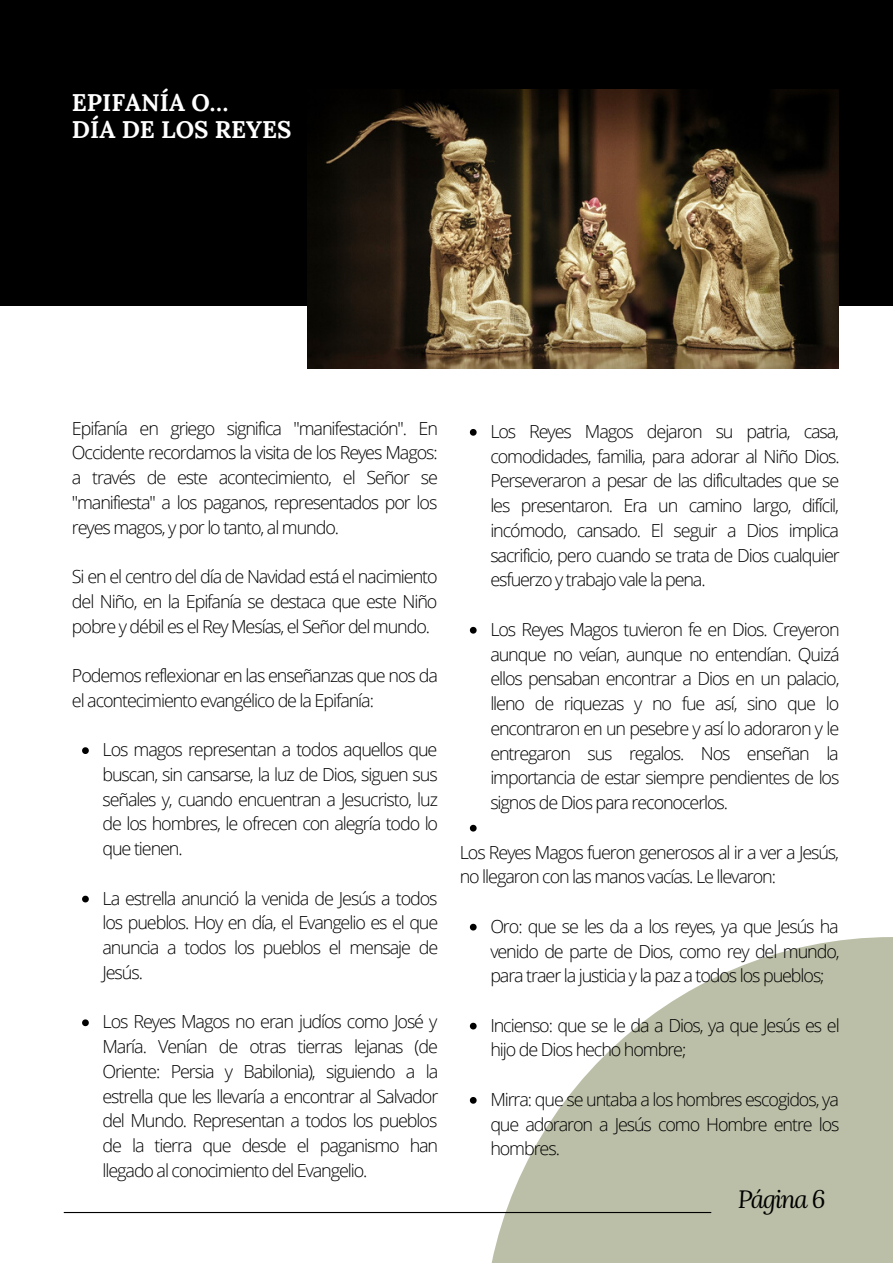
<style>
.page{position:relative;width:893px;height:1264px;background:#fff}
.page>*{position:absolute;margin:0;border:0;box-sizing:border-box;transform-origin:0 0}
.t1{font:italic 24.75px "Lora";letter-spacing:-.06em;color:#000}
.t2{font:700 24px/27px "Lora";color:#fff}
.t3{font:300 18px/24.8px "Open Sans";letter-spacing:-.06em;color:#000;text-align:justify}
</style>
<div class="page">
<svg style="left:483px;top:937px;width:409px;height:325px;fill:#bcbfa7"></svg>
<hr style="left:64px;top:1211px;width:646px;height:1px;background:#000">
<div style="left:0;top:0;width:892px;height:306px;background:#000"></div>
<img style="left:307px;top:89px;width:531px;height:279px">
<svg style="left:470px;top:429px;width:6px;height:6px"></svg>
<svg style="left:470px;top:627px;width:6px;height:6px"></svg>
<svg style="left:470px;top:824px;width:6px;height:7px"></svg>
<svg style="left:470px;top:923px;width:6px;height:7px"></svg>
<svg style="left:470px;top:1022px;width:6px;height:7px"></svg>
<svg style="left:470px;top:1097px;width:6px;height:6px"></svg>
<svg style="left:82px;top:747px;width:7px;height:7px"></svg>
<svg style="left:82px;top:895px;width:7px;height:7px"></svg>
<svg style="left:82px;top:1019px;width:7px;height:7px"></svg>
<h2 class="t2" style="left:72px;top:89px;width:221px">EPIFANÍA O…<br>DÍA DE LOS REYES</h2>
<p class="t3" style="left:72px;top:415px;width:367px">Epifanía en griego significa "manifestación". En Occidente recordamos la visita de los Reyes Magos: a través de este acontecimiento, el Señor se "manifiesta" a los paganos, representados por los reyes magos, y por lo tanto, al mundo.</p>
<p class="t3" style="left:72px;top:563px;width:367px">Si en el centro del día de Navidad está el nacimiento del Niño, en la Epifanía se destaca que este Niño pobre y débil es el Rey Mesías, el Señor del mundo.</p>
<p class="t3" style="left:72px;top:662px;width:367px">Podemos reflexionar en las enseñanzas que nos da el acontecimiento evangélico de la Epifanía:</p>
<p class="t3" style="left:102px;top:737px;width:337px">Los magos representan a todos aquellos que buscan, sin cansarse, la luz de Dios, siguen sus señales y, cuando encuentran a Jesucristo, luz de los hombres, le ofrecen con alegría todo lo que tienen.</p>
<p class="t3" style="left:102px;top:885px;width:337px">La estrella anunció la venida de Jesús a todos los pueblos. Hoy en día, el Evangelio es el que anuncia a todos los pueblos el mensaje de Jesús.</p>
<p class="t3" style="left:102px;top:1009px;width:337px">Los Reyes Magos no eran judíos como José y María. Venían de otras tierras lejanas (de Oriente: Persia y Babilonia), siguiendo a la estrella que les llevaría a encontrar al Salvador del Mundo. Representan a todos los pueblos de la tierra que desde el paganismo han llegado al conocimiento del Evangelio.</p>
<p class="t3" style="left:490px;top:418px;width:351px">Los Reyes Magos dejaron su patria, casa, comodidades, familia, para adorar al Niño Dios.<br>Perseveraron a pesar de las dificultades que se les presentaron. Era un camino largo, difícil, incómodo, cansado. El seguir a Dios implica sacrificio, pero cuando se trata de Dios cualquier esfuerzo y trabajo vale la pena.</p>
<p class="t3" style="left:490px;top:616px;width:351px">Los Reyes Magos tuvieron fe en Dios. Creyeron aunque no veían, aunque no entendían. Quizá ellos pensaban encontrar a Dios en un palacio, lleno de riquezas y no fue así, sino que lo encontraron en un pesebre y así lo adoraron y le entregaron sus regalos. Nos enseñan la importancia de estar siempre pendientes de los signos de Dios para reconocerlos.</p>
<p class="t3" style="left:459px;top:839px;width:381px">Los Reyes Magos fueron generosos al ir a ver a Jesús, no llegaron con las manos vacías. Le llevaron:</p>
<p class="t3" style="left:490px;top:913px;width:351px">Oro: que se les da a los reyes, ya que Jesús ha venido de parte de Dios, como rey del mundo, para traer la justicia y la paz a todos los pueblos;</p>
<p class="t3" style="left:490px;top:1012px;width:351px">Incienso: que se le da a Dios, ya que Jesús es el hijo de Dios hecho hombre;</p>
<p class="t3" style="left:490px;top:1086px;width:351px">Mirra: que se untaba a los hombres escogidos, ya que adoraron a Jesús como Hombre entre los hombres.</p>
<h1 class="t1" style="left:737px;top:1182px;width:89px">Página 6</h1>
</div>
